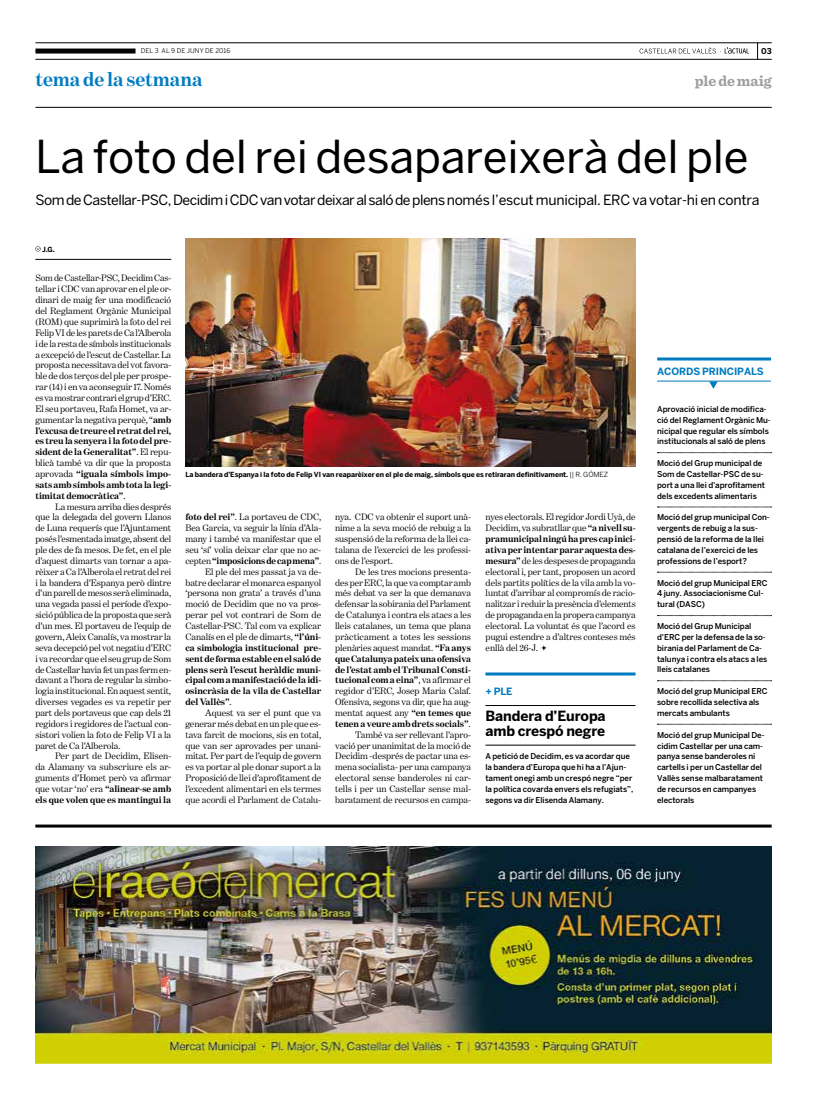
<style>
.page{position:relative;width:820px;height:1106px;background:#fff}
.page>*{position:absolute;margin:0;border:0;box-sizing:border-box;transform-origin:0 0}
.t1{font:45px "Benton Sans";letter-spacing:-.005em;color:#000}
.t2{font:700 20px "Benton Modern One";letter-spacing:-.005em;color:#007bc0}
.t3{font:700 15px "Sentinel";letter-spacing:-.005em;color:#9c9e9f}
.t4{font:14px "Benton Sans";letter-spacing:-.035em;color:#000}
.t5{font:700 14px/15px "Benton Sans";letter-spacing:-.01em;color:#000}
.t6{font:700 10px "Benton Sans";letter-spacing:-.01em;color:#007bc0}
.t7{font:9.5px/10.9px "Benton Modern One";letter-spacing:-.005em;color:#000;text-align:justify}
.t8{font:700 9.5px "Benton Modern One";letter-spacing:-.005em;color:#000}
.t9{font:500 8px/10.9px "Benton Sans";letter-spacing:-.005em;color:#000}
.t10{font:700 8px "Benton Sans";color:#000}
.t11{font:700 7px "Benton Sans";letter-spacing:-.01em;color:#000}
.t12{font:6.5px "Benton Sans";letter-spacing:.005em;color:#000}
.s1{font-weight:700}
.s2{font-weight:400}
</style>
<div class="page">
<svg style="left:757px;top:44px;width:1px;height:15px"></svg>
<svg style="left:639px;top:47px;width:109px;height:7px"></svg>
<hr style="left:35px;top:107px;width:736px;height:1px;background:#000">
<hr style="left:35px;top:43px;width:736px;height:1px;background:#000">
<hr style="left:35px;top:59px;width:736px;height:1px;background:#000">
<div style="left:35px;top:49px;width:100px;height:5px;background:#000"></div>
<img style="left:35px;top:846px;width:736px;height:217px">
<hr style="left:35px;top:824px;width:736px;height:3px;background:#000">
<img style="left:185px;top:238px;width:450px;height:228px">
<svg style="left:657px;top:452px;width:114px;height:1px"></svg>
<svg style="left:657px;top:507px;width:114px;height:1px"></svg>
<svg style="left:657px;top:572px;width:114px;height:1px"></svg>
<svg style="left:657px;top:615px;width:114px;height:1px"></svg>
<svg style="left:657px;top:680px;width:114px;height:1px"></svg>
<svg style="left:657px;top:724px;width:114px;height:1px"></svg>
<svg style="left:35px;top:246px;width:6px;height:5px"></svg>
<hr style="left:35px;top:259px;width:136px;height:1px;background:#000">
<svg style="left:709px;top:382px;width:8px;height:7px"></svg>
<hr style="left:656px;top:381px;width:114px;height:1px;background:#007bc0">
<hr style="left:657px;top:357px;width:113px;height:3px;background:#007bc0">
<svg style="left:541px;top:645px;width:5px;height:5px"></svg>
<hr style="left:485px;top:705px;width:150px;height:1px;background:#000">
<hr style="left:485px;top:745px;width:150px;height:1px;background:#000">
<hr style="left:485px;top:672px;width:150px;height:3px;background:#007bc0">
<p class="t12" style="left:141px;top:47px;width:91px">DEL 3 AL 9 DE JUNY DE 2016</p>
<p class="t10" style="left:760px;top:46px;width:12px">03</p>
<h2 class="t2" style="left:35px;top:68px;width:169px">tema de la setmana</h2>
<h3 class="t3" style="left:694px;top:69px;width:78px">ple de maig</h3>
<h1 class="t1" style="left:35px;top:130px;width:714px">La foto del rei desapareixerà del ple</h1>
<h3 class="t4" style="left:35px;top:191px;width:116px">Som de Castellar-PSC</h3>
<h3 class="t4" style="left:168px;top:191px;width:445px">, Decidim i CDC van votar deixar al saló de plens només l’escut municipal. ERC</h3>
<h3 class="t4" style="left:632px;top:191px;width:128px">va votar-hi en contra</h3>
<p class="t11" style="left:42px;top:245px;width:14px">J.G.</p>
<p class="t7" style="left:35px;top:273px;width:137px">Som de Castellar-PSC, Decidim Cas&shy;tellar i CDC van aprovar en el ple or&shy;dinari de maig fer una modificació del Reglament Orgànic Municipal (ROM) que suprimirà la foto del rei Felip VI de les parets de Ca l’Alberola i de la resta de símbols institucionals a excepció de l’escut de Castellar. La proposta necessitava del vot favora&shy;ble de dos terços del ple per prospe&shy;rar (14) i en va aconseguir 17. Només es va mostrar contrari el grup d’ERC.<br>El seu portaveu, Rafa Homet, va ar&shy;gumentar la negativa perquè, “<span class="s1">amb l’excusa de treure el retrat del rei, es treu la senyera i la foto del pre&shy;sident de la Generalitat”</span>. El repu&shy;blicà també va dir que la proposta aprovada <span class="s1">“iguala símbols impo&shy;sats amb símbols amb tota la legi&shy;timitat democràtica”</span>.</p>
<p class="t7" style="left:35px;top:501px;width:137px;text-indent:20px">La mesura arriba dies després que la delegada del govern Llanos de Luna requerís que l’Ajuntament posés l’esmentada imatge, absent del ple des de fa mesos. De fet, en el ple d’aquest dimarts van tornar a apa&shy;rèixer a Ca l’Alberola el retrat del rei i la bandera d’Espanya però dintre d’un parell de mesos serà eliminada, una vegada passi el període d’expo&shy;sició pública de la proposta que serà d’un mes. El portaveu de l’equip de govern, Aleix Canalís, va mostrar la seva decepció pel vot negatiu d’ERC i va recordar que el seu grup de Som de Castellar havia fet un pas ferm en&shy;davant a l’hora de regular la simbo&shy;logia institucional. En aquest sentit, diverses vegades es va repetir per part dels portaveus que cap dels 21 regidors i regidores de l’actual con&shy;sistori volien la foto de Felip VI a la paret de Ca l’Alberola.</p>
<p class="t7" style="left:35px;top:750px;width:137px;text-indent:20px">Per part de Decidim, Elisen&shy;da Alamany va subscriure els ar&shy;guments d’Homet però va afirmar que votar ‘no’ era <span class="s1">“alinear-se amb els que volen que es mantingui la</span></p>
<p class="t11" style="left:185px;top:470px;width:424px">La bandera d’Espanya i la foto de Felip VI van reaparèixer en el ple de maig, símbols que es retiraran definitivament. <span class="s2">|| R. GÓMEZ</span></p>
<p class="t7" style="left:185px;top:512px;width:137px"><span class="s1">foto del rei”</span>. La portaveu de CDC,</p>
<p class="t7" style="left:185px;top:522px;width:137px">Bea Garcia, va seguir la línia d’Ala-</p>
<p class="t7" style="left:185px;top:533px;width:137px">many i també va manifestar que el</p>
<p class="t7" style="left:185px;top:544px;width:137px">seu ‘sí’ volia deixar clar que no ac-</p>
<p class="t8" style="left:185px;top:555px;width:137px"><span class="s2">cepten</span> “imposicions de cap mena”<span class="s2">.</span></p>
<p class="t7" style="left:205px;top:566px;width:117px">El ple del mes passat ja va de-</p>
<p class="t7" style="left:185px;top:577px;width:137px">batre declarar el monarca espanyol</p>
<p class="t7" style="left:185px;top:588px;width:137px">‘persona non grata’ a través d’una</p>
<p class="t7" style="left:185px;top:598px;width:137px">moció de Decidim que no va pros-</p>
<p class="t7" style="left:185px;top:609px;width:137px">perar pel vot contrari de Som de</p>
<p class="t7" style="left:185px;top:620px;width:137px">Castellar-PSC. Tal com va explicar</p>
<p class="t7" style="left:185px;top:631px;width:137px">Canalís en el ple de dimarts, <span class="s1">“l’úni-</span></p>
<p class="t8" style="left:185px;top:642px;width:137px">ca simbologia institucional pre-</p>
<p class="t8" style="left:185px;top:653px;width:137px">sent de forma estable en el saló de</p>
<p class="t8" style="left:185px;top:664px;width:137px">plens serà l’escut heràldic muni-</p>
<p class="t8" style="left:185px;top:674px;width:137px">cipal com a manifestació de la idi-</p>
<p class="t8" style="left:185px;top:685px;width:137px">osincràsia de la vila de Castellar</p>
<p class="t8" style="left:185px;top:696px;width:48px">del Vallès”<span class="s2">.</span></p>
<p class="t7" style="left:205px;top:707px;width:117px">Aquest va ser el punt que va</p>
<p class="t7" style="left:185px;top:718px;width:137px">generar més debat en un ple que es-</p>
<p class="t7" style="left:185px;top:729px;width:137px">tava farcit de mocions, sis en total,</p>
<p class="t7" style="left:185px;top:739px;width:137px">que van ser aprovades per unani-</p>
<p class="t7" style="left:185px;top:750px;width:137px">mitat. Per part de l’equip de govern</p>
<p class="t7" style="left:185px;top:761px;width:137px">es va portar al ple donar suport a la</p>
<p class="t7" style="left:185px;top:772px;width:137px">Proposició de llei d’aprofitament de</p>
<p class="t7" style="left:185px;top:783px;width:137px">l’excedent alimentari en els termes</p>
<p class="t7" style="left:185px;top:794px;width:137px">que acordi el Parlament de Catalu-</p>
<p class="t7" style="left:335px;top:512px;width:137px">nya. CDC va obtenir el suport unà&shy;nime a la seva moció de rebuig a la suspensió de la reforma de la llei ca&shy;talana de l’exercici de les professi&shy;ons de l’esport.</p>
<p class="t7" style="left:335px;top:566px;width:137px;text-align:right">De les tres mocions presenta-<br>des per ERC, la que va comptar amb més debat va ser la que demanava defensar la sobirania del Parlament de Catalunya i contra els atacs a les lleis catalanes, un tema que plana pràcticament a totes les sessions plenàries aquest mandat. <span class="s1">“Fa anys que Catalunya pateix una ofensiva de l’estat amb el Tribunal Consti&shy;tucional com a eina”</span>, va afirmar el regidor d’ERC, Josep Maria Calaf.<br>Ofensiva, segons va dir, que ha aug&shy;mentat aquest any <span class="s1">“en temes que tenen a veure amb drets socials”</span>.<br>També va ser rellevant l’apro&shy;vació per unanimitat de la moció de Decidim -després de pactar una es&shy;mena socialista- per una campanya electoral sense banderoles ni car&shy;tells i per un Castellar sense mal&shy;baratament de recursos en campa-</p>
<p class="t7" style="left:485px;top:512px;width:151px">nyes electorals. El regidor Jordi Uyà, de Decidim, va subratllar que <span class="s1">“a nivell su&shy;pramunicipal ningú ha pres cap inici&shy;ativa per intentar parar aquesta des&shy;mesura”</span> de les despeses de propaganda electoral i, per tant, proposen un acord dels partits polítics de la vila amb la vo&shy;luntat d’arribar al compromís de racio&shy;nalitzar i reduir la presència d’elements de propaganda en la propera campanya electoral. La voluntat és que l’acord es pugui estendre a d’altres conteses més enllà del 26-J.</p>
<p class="t6" style="left:485px;top:685px;width:29px">+ PLE</p>
<h3 class="t5" style="left:485px;top:708px;width:122px">Bandera d’Europa amb crespó negre</h3>
<p class="t9" style="left:485px;top:751px;width:149px">A petició de Decidim, es va acordar que la bandera d’Europa que hi ha a l’Ajun&shy;tament onegi amb un crespó negre “per la política covarda envers els refugiats”, segons va dir Elisenda Alamany.</p>
<p class="t6" style="left:657px;top:366px;width:108px">ACORDS PRINCIPALS</p>
<p class="t9" style="left:657px;top:403px;width:115px">Aprovació inicial de modifica&shy;ció del Reglament Orgànic Mu&shy;nicipal que regular els símbols institucionals al saló de plens</p>
<p class="t9" style="left:657px;top:457px;width:109px">Moció del Grup municipal de<br>Som de Castellar-PSC de su&shy;port a una llei d’aprofitament dels excedents alimentaris</p>
<p class="t9" style="left:657px;top:512px;width:114px">Moció del grup municipal Con&shy;vergents de rebuig a la sus&shy;pensió de la reforma de la llei catalana de l’exercici de les professions de l’esport?</p>
<p class="t9" style="left:657px;top:577px;width:112px">Moció del grup Municipal ERC<br>4 juny. Associacionisme Cul&shy;tural (DASC)</p>
<p class="t9" style="left:657px;top:620px;width:112px">Moció del Grup Municipal d’ERC per la defensa de la so&shy;birania del Parlament de Ca&shy;talunya i contra els atacs a les lleis catalanes</p>
<p class="t9" style="left:657px;top:685px;width:112px">Moció del grup Municipal ERC sobre recollida selectiva als mercats ambulants</p>
<p class="t9" style="left:657px;top:729px;width:109px">Moció del grup Municipal De&shy;cidim Castellar per una cam&shy;panya sense banderoles ni cartells i per un Castellar del<br>Vallès sense malbaratament de recursos en campanyes electorals</p>
</div>
